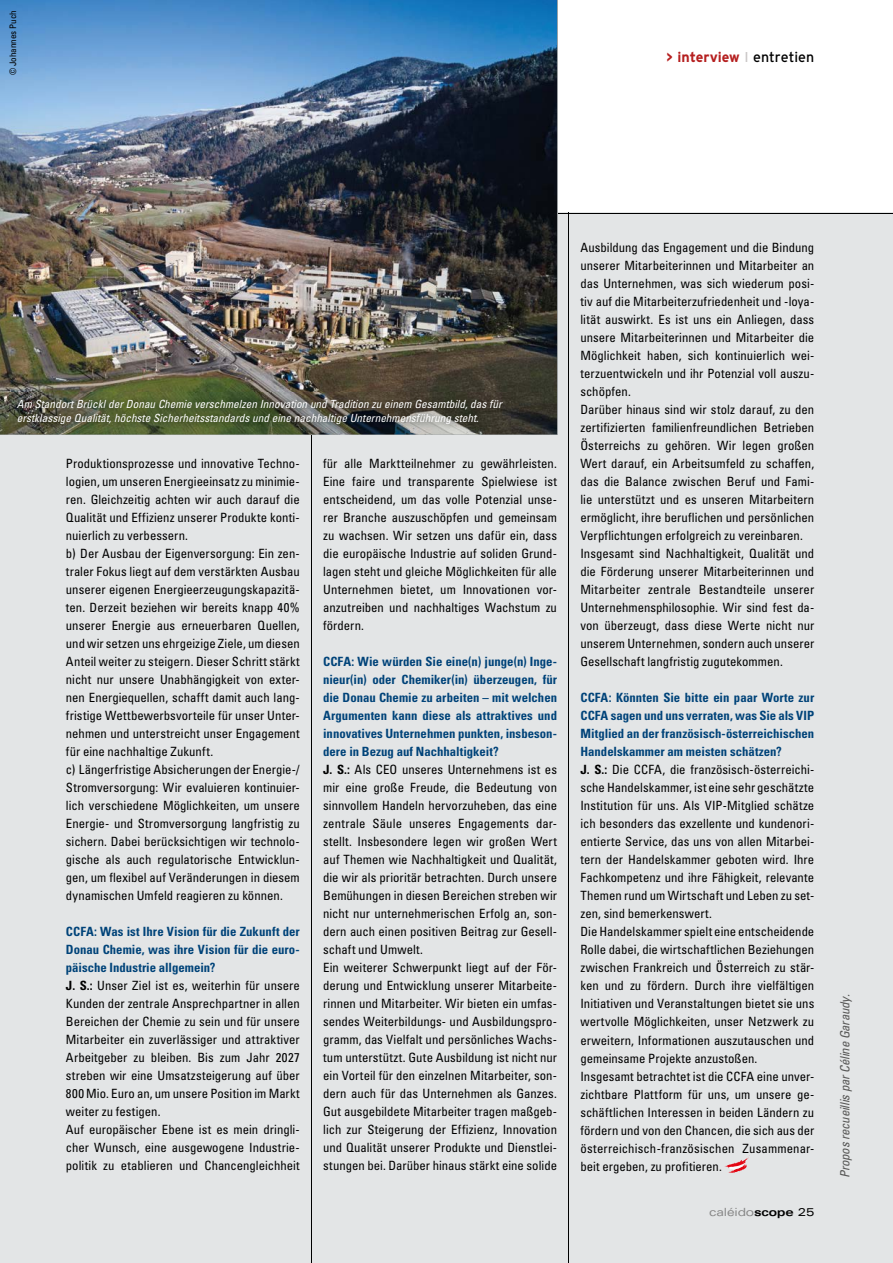
<style>
.page{position:relative;width:893px;height:1263px;background:#fff}
.page>*{position:absolute;margin:0;border:0;box-sizing:border-box;transform-origin:0 0}
.t1{font:700 14.25px "Interstate";color:#b51f1f}
.t2{font:condensed 12.75px/18px "Univers";color:#000}
.t3{font:italic condensed 12.75px "Univers";color:#575756}
.t4{font:italic condensed 11.25px/13.5px "Univers";color:#fff}
.t5{font:expanded 11.25px "Univers";letter-spacing:-.01em;color:#878787}
.t6{font:condensed 9px "Univers";letter-spacing:-.005em;color:#000}
.s1{font-weight:400;color:#cac7c7}
.s2{font-weight:400;color:#000}
.s3{font-weight:700;color:#004379}
.s4{font-weight:700}
.s5{font-weight:700;color:#000}
.s6{color:#000}
</style>
<div class="page">
<div style="left:0;top:213px;width:893px;height:1050px;background:#e3e5e6"></div>
<svg style="left:725px;top:1155px;width:25px;height:18px"></svg>
<hr style="left:0;top:213px;width:893px;height:1px;background:#000">
<hr style="left:568px;top:213px;width:1px;height:1050px;background:#000">
<hr style="left:311px;top:213px;width:1px;height:1050px;background:#000">
<img style="left:0;top:0;width:557px;height:434px">
<img style="left:10px;top:393px;width:500px;height:39px">
<p class="t6" style="left:7px;top:75px;width:66px;rotate:-90deg">© Johannes Puch</p>
<p class="t1" style="left:667px;top:49px;width:149px">&gt; interview <span class="s1">I</span> <span class="s2">entretien</span></p>
<p class="t4" style="left:17px;top:397px;width:486px">Am Standort Brückl der Donau Chemie verschmelzen Innovation und Tradition zu einem Gesamtbild, das für erstklassige Qualität, höchste Sicherheitsstandards und eine nachhaltige Unternehmensführung steht.</p>
<p class="t2" style="left:66px;top:454px;width:235px">Produktionsprozesse und innovative Techno&shy;logien, um unseren Energieeinsatz zu minimie&shy;ren. Gleichzeitig achten wir auch darauf die Qualität und Effizienz unserer Produkte konti&shy;nuierlich zu verbessern.<br>b) Der Ausbau der Eigenversorgung: Ein zen&shy;traler Fokus liegt auf dem verstärkten Ausbau unserer eigenen Energieerzeugungskapazitä&shy;ten. Derzeit beziehen wir bereits knapp 40% unserer Energie aus erneuerbaren Quellen, und wir setzen uns ehrgeizige Ziele, um diesen Anteil weiter zu steigern. Dieser Schritt stärkt nicht nur unsere Unabhängigkeit von exter&shy;nen Energiequellen, schafft damit auch lang&shy;fristige Wettbewerbsvorteile für unser Unter&shy;nehmen und unterstreicht unser Engagement für eine nachhaltige Zukunft.<br>c) Längerfristige Absicherungen der Energie-/ Stromversorgung: Wir evaluieren kontinuier&shy;lich verschiedene Möglichkeiten, um unsere Energie- und Stromversorgung langfristig zu sichern. Dabei berücksichtigen wir technolo&shy;gische als auch regulatorische Entwicklun&shy;gen, um flexibel auf Veränderungen in diesem dynamischen Umfeld reagieren zu können.</p>
<p class="t2" style="left:66px;top:922px;width:235px"><span class="s3">CCFA: Was ist Ihre Vision für die Zukunft der Donau Chemie, was ihre Vision für die euro&shy;päische Industrie allgemein?<br></span><span class="s4">J. S.:</span> Unser Ziel ist es, weiterhin für unsere Kunden der zentrale Ansprechpartner in allen Bereichen der Chemie zu sein und für unsere Mitarbeiter ein zuverlässiger und attraktiver Arbeitgeber zu bleiben. Bis zum Jahr 2027 streben wir eine Umsatzsteigerung auf über 800 Mio. Euro an, um unsere Position im Markt weiter zu festigen.<br>Auf europäischer Ebene ist es mein dringli&shy;cher Wunsch, eine ausgewogene Industrie&shy;politik zu etablieren und Chancengleichheit</p>
<p class="t2" style="left:323px;top:454px;width:235px;text-align:justify">für alle Marktteilnehmer zu gewährleisten.<br>Eine faire und transparente Spielwiese ist entscheidend, um das volle Potenzial unse&shy;rer Branche auszuschöpfen und gemeinsam zu wachsen. Wir setzen uns dafür ein, dass die europäische Industrie auf soliden Grund&shy;lagen steht und gleiche Möglichkeiten für alle Unternehmen bietet, um Innovationen vor&shy;anzutreiben und nachhaltiges Wachstum zu fördern.</p>
<p class="t2" style="left:323px;top:652px;width:235px"><span class="s3">CCFA: Wie würden Sie eine(n) junge(n) Inge&shy;nieur(in) oder Chemiker(in) überzeugen, für die Donau Chemie zu arbeiten – mit welchen Argumenten kann diese als attraktives und innovatives Unternehmen punkten, insbeson&shy;dere in Bezug auf Nachhaltigkeit?<br></span><span class="s4">J. S.:</span> Als CEO unseres Unternehmens ist es mir eine große Freude, die Bedeutung von sinnvollem Handeln hervorzuheben, das eine zentrale Säule unseres Engagements dar&shy;stellt. Insbesondere legen wir großen Wert auf Themen wie Nachhaltigkeit und Qualität, die wir als prioritär betrachten. Durch unsere Bemühungen in diesen Bereichen streben wir nicht nur unternehmerischen Erfolg an, son&shy;dern auch einen positiven Beitrag zur Gesell&shy;schaft und Umwelt.<br>Ein weiterer Schwerpunkt liegt auf der För&shy;derung und Entwicklung unserer Mitarbeite&shy;rinnen und Mitarbeiter. Wir bieten ein umfas&shy;sendes Weiterbildungs- und Ausbildungspro&shy;gramm, das Vielfalt und persönliches Wachs&shy;tum unterstützt. Gute Ausbildung ist nicht nur ein Vorteil für den einzelnen Mitarbeiter, son&shy;dern auch für das Unternehmen als Ganzes.<br>Gut ausgebildete Mitarbeiter tragen maßgeb&shy;lich zur Steigerung der Effizienz, Innovation und Qualität unserer Produkte und Dienstlei&shy;stungen bei. Darüber hinaus stärkt eine solide</p>
<p class="t2" style="left:580px;top:239px;width:235px">Ausbildung das Engagement und die Bindung unserer Mitarbeiterinnen und Mitarbeiter an das Unternehmen, was sich wiederum posi&shy;tiv auf die Mitarbeiterzufriedenheit und -loya&shy;lität auswirkt. Es ist uns ein Anliegen, dass unsere Mitarbeiterinnen und Mitarbeiter die Möglichkeit haben, sich kontinuierlich wei&shy;terzuentwickeln und ihr Potenzial voll auszu&shy;schöpfen.<br>Darüber hinaus sind wir stolz darauf, zu den zertifizierten familienfreundlichen Betrieben Österreichs zu gehören. Wir legen großen Wert darauf, ein Arbeitsumfeld zu schaffen, das die Balance zwischen Beruf und Fami&shy;lie unterstützt und es unseren Mitarbeitern ermöglicht, ihre beruflichen und persönlichen Verpflichtungen erfolgreich zu vereinbaren.<br>Insgesamt sind Nachhaltigkeit, Qualität und die Förderung unserer Mitarbeiterinnen und Mitarbeiter zentrale Bestandteile unserer Unternehmensphilosophie. Wir sind fest da&shy;von überzeugt, dass diese Werte nicht nur unserem Unternehmen, sondern auch unserer Gesellschaft langfristig zugutekommen.</p>
<p class="t2" style="left:580px;top:689px;width:235px"><span class="s3">CCFA: Könnten Sie bitte ein paar Worte zur CCFA sagen und uns verraten, was Sie als VIP Mitglied an der französisch-österreichischen Handelskammer am meisten schätzen?<br></span><span class="s4">J. S.:</span> Die CCFA, die französisch-österreichi&shy;sche Handelskammer, ist eine sehr geschätzte Institution für uns. Als VIP-Mitglied schätze ich besonders das exzellente und kundenori&shy;entierte Service, das uns von allen Mitarbei&shy;tern der Handelskammer geboten wird. Ihre Fachkompetenz und ihre Fähigkeit, relevante Themen rund um Wirtschaft und Leben zu set&shy;zen, sind bemerkenswert.<br>Die Handelskammer spielt eine entscheidende Rolle dabei, die wirtschaftlichen Beziehungen zwischen Frankreich und Österreich zu stär&shy;ken und zu fördern. Durch ihre vielfältigen Initiativen und Veranstaltungen bietet sie uns wertvolle Möglichkeiten, unser Netzwerk zu erweitern, Informationen auszutauschen und gemeinsame Projekte anzustoßen.<br>Insgesamt betrachtet ist die CCFA eine unver&shy;zichtbare Plattform für uns, um unsere ge&shy;schäftlichen Interessen in beiden Ländern zu fördern und von den Chancen, die sich aus der österreichisch-französischen Zusammenar&shy;beit ergeben, zu profitieren.</p>
<p class="t5" style="left:709px;top:1205px;width:107px">caléido<span class="s5">scope</span> <span class="s6">25</span></p>
<p class="t3" style="left:837px;top:1178px;width:185px;rotate:-90deg">Propos recueillis par Céline Garaudy.</p>
</div>
